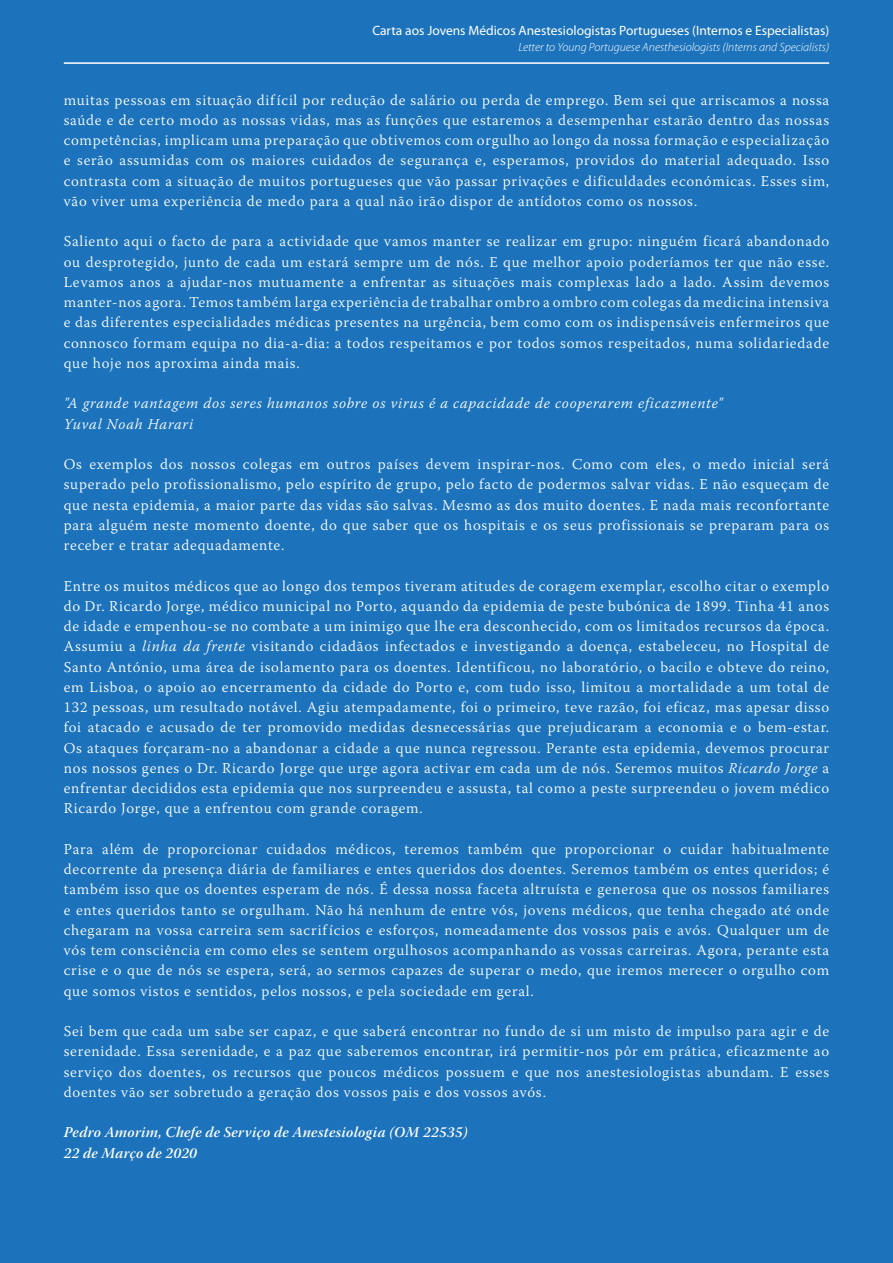
<style>
.page{position:relative;width:893px;height:1263px;background:#1c73bb}
.page>*{position:absolute;margin:0;border:0;box-sizing:border-box;transform-origin:0 0}
.t1{font:300 15px/20.2px "Warnock Pro";letter-spacing:.05em;color:#fff;text-align:justify}
.t2{font:italic 300 15px/20.2px "Warnock Pro";letter-spacing:.05em;color:#fff}
.t3{font:15px/20.2px "Warnock Pro Semibold It Subh";letter-spacing:.02em;color:#fff}
.t4{font:13.5px "Myriad Pro";color:#fff}
.t5{font:italic 300 12px "Myriad Pro";color:#fff}
.s1{font-style:italic}
</style>
<div class="page">
<hr style="left:64px;top:62px;width:765px;height:2px;background:#fff">
<p class="t4" style="left:372px;top:23px;width:458px">Carta aos Jovens Médicos Anestesiologistas Portugueses (Internos e Especialistas)</p>
<p class="t5" style="left:518px;top:40px;width:312px">Letter to Young Portuguese Anesthesiologists (Interns and Specialists)</p>
<p class="t1" style="left:64px;top:89px;width:767px">muitas pessoas em situação dif ícil por redução de salário ou perda de emprego. Bem sei que arriscamos a nossa saúde e de certo modo as nossas vidas, mas as funções que estaremos a desempenhar estarão dentro das nossas competências, implicam uma preparação que obtivemos com orgulho ao longo da nossa formação e especialização e serão assumidas com os maiores cuidados de segurança e, esperamos, providos do material adequado. Isso contrasta com a situação de muitos portugueses que vão passar privações e dificuldades económicas. Esses sim, vão viver uma experiência de medo para a qual não irão dispor de antídotos como os nossos.</p>
<p class="t1" style="left:64px;top:231px;width:767px">Saliento aqui o facto de para a actividade que vamos manter se realizar em grupo: ninguém ficará abandonado ou desprotegido, junto de cada um estará sempre um de nós. E que melhor apoio poderíamos ter que não esse.<br>Levamos anos a ajudar-nos mutuamente a enfrentar as situações mais complexas lado a lado. Assim devemos manter-nos agora. Temos também larga experiência de trabalhar ombro a ombro com colegas da medicina intensiva e das diferentes especialidades médicas presentes na urgência, bem como com os indispensáveis enfermeiros que connosco formam equipa no dia-a-dia: a todos respeitamos e por todos somos respeitados, numa solidariedade que hoje nos aproxima ainda mais.</p>
<p class="t2" style="left:64px;top:393px;width:660px">"A grande vantagem dos seres humanos sobre os virus é a capacidade de cooperarem eficazmente"<br>Yuval Noah Harari</p>
<p class="t1" style="left:64px;top:454px;width:767px">Os exemplos dos nossos colegas em outros países devem inspirar-nos. Como com eles, o medo inicial será superado pelo profissionalismo, pelo espírito de grupo, pelo facto de podermos salvar vidas. E não esqueçam de que nesta epidemia, a maior parte das vidas são salvas. Mesmo as dos muito doentes. E nada mais reconfortante para alguém neste momento doente, do que saber que os hospitais e os seus profissionais se preparam para os receber e tratar adequadamente.</p>
<p class="t1" style="left:64px;top:575px;width:767px">Entre os muitos médicos que ao longo dos tempos tiveram atitudes de coragem exemplar, escolho citar o exemplo do Dr. Ricardo Jorge, médico municipal no Porto, aquando da epidemia de peste bubónica de 1899. Tinha 41 anos de idade e empenhou-se no combate a um inimigo que lhe era desconhecido, com os limitados recursos da época.<br>Assumiu a <span class="s1">linha da frente</span> visitando cidadãos infectados e investigando a doença, estabeleceu, no Hospital de Santo António, uma área de isolamento para os doentes. Identificou, no laboratório, o bacilo e obteve do reino, em Lisboa, o apoio ao encerramento da cidade do Porto e, com tudo isso, limitou a mortalidade a um total de 132 pessoas, um resultado notável. Agiu atempadamente, foi o primeiro, teve razão, foi eficaz, mas apesar disso foi atacado e acusado de ter promovido medidas desnecessárias que prejudicaram a economia e o bem-estar.<br>Os ataques forçaram-no a abandonar a cidade a que nunca regressou. Perante esta epidemia, devemos procurar nos nossos genes o Dr. Ricardo Jorge que urge agora activar em cada um de nós. Seremos muitos <span class="s1">Ricardo Jorge</span> a enfrentar decididos esta epidemia que nos surpreendeu e assusta, tal como a peste surpreendeu o jovem médico Ricardo Jorge, que a enfrentou com grande coragem.</p>
<p class="t1" style="left:64px;top:839px;width:767px">Para além de proporcionar cuidados médicos, teremos também que proporcionar o cuidar habitualmente decorrente da presença diária de familiares e entes queridos dos doentes. Seremos também os entes queridos; é também isso que os doentes esperam de nós. É dessa nossa faceta altruísta e generosa que os nossos familiares e entes queridos tanto se orgulham. Não há nenhum de entre vós, jovens médicos, que tenha chegado até onde chegaram na vossa carreira sem sacrifícios e esforços, nomeadamente dos vossos pais e avós. Qualquer um de vós tem consciência em como eles se sentem orgulhosos acompanhando as vossas carreiras. Agora, perante esta crise e o que de nós se espera, será, ao sermos capazes de superar o medo, que iremos merecer o orgulho com que somos vistos e sentidos, pelos nossos, e pela sociedade em geral.</p>
<p class="t1" style="left:64px;top:1021px;width:767px">Sei bem que cada um sabe ser capaz, e que saberá encontrar no fundo de si um misto de impulso para agir e de serenidade. Essa serenidade, e a paz que saberemos encontrar, irá permitir-nos pôr em prática, eficazmente ao serviço dos doentes, os recursos que poucos médicos possuem e que nos anestesiologistas abundam. E esses doentes vão ser sobretudo a geração dos vossos pais e dos vossos avós.</p>
<p class="t3" style="left:64px;top:1122px;width:405px">Pedro Amorim, Chefe de Serviço de Anestesiologia (OM 22535)<br>22 de Março de 2020</p>
</div>
